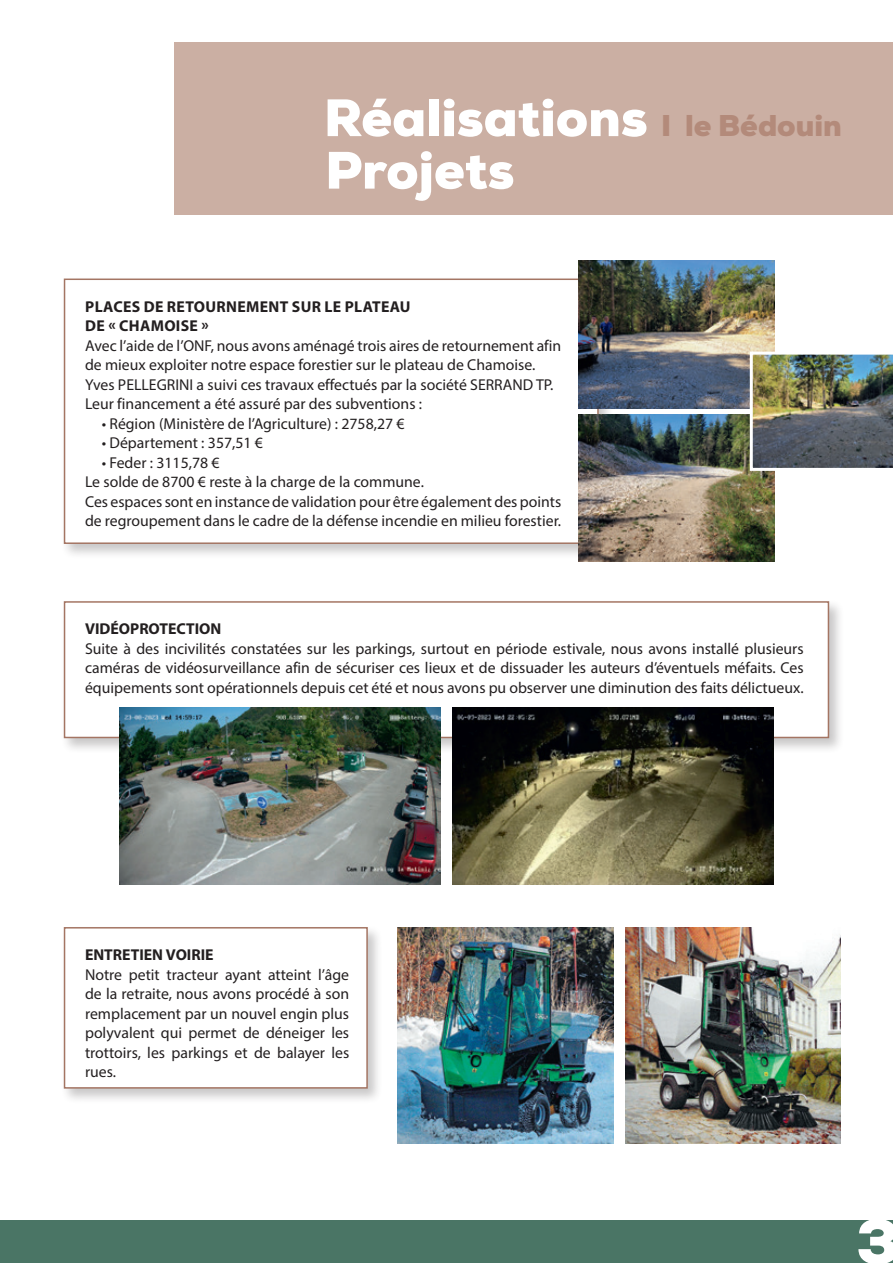
<style>
.page{position:relative;width:893px;height:1263px;background:#fff}
.page>*{position:absolute;margin:0;border:0;box-sizing:border-box;transform-origin:0 0}
.t1{font:900 63px "Nexa";color:#fff}
.t2{font:900 52.5px/52.5px "Nexa";color:#fff}
.t3{font:15.75px/19.5px "Myriad Pro";color:#231f20}
.t4{font:700 15.75px/19.5px "Myriad Pro";letter-spacing:.015em;color:#231f20}
.s1{font-size:30px;color:#b38a7a}
</style>
<div class="page">
<div style="left:174px;top:43px;width:719px;height:172px;background:#cbafa3"></div>
<div style="left:0;top:1220px;width:893px;height:43px;background:#4a7565"></div>
<div style="left:61px;top:276px;width:553px;height:283px;background:#231f20;opacity:.25"></div>
<div style="left:64px;top:279px;width:535px;height:265px;background:#fff;border:2px solid #a47563"></div>
<div style="left:61px;top:599px;width:784px;height:155px;background:#231f20;opacity:.25"></div>
<div style="left:64px;top:601px;width:765px;height:137px;background:#fff;border:2px solid #a47563"></div>
<div style="left:61px;top:924px;width:322px;height:180px;background:#231f20;opacity:.25"></div>
<div style="left:64px;top:927px;width:304px;height:162px;background:#fff;border:2px solid #a47563"></div>
<img style="left:579px;top:261px;width:195px;height:147px">
<img style="left:579px;top:414px;width:195px;height:148px">
<img style="left:750px;top:352px;width:143px;height:119px">
<img style="left:120px;top:708px;width:320px;height:177px">
<img style="left:453px;top:708px;width:320px;height:177px">
<img style="left:397px;top:927px;width:217px;height:217px">
<img style="left:626px;top:927px;width:215px;height:217px">
<h2 class="t2" style="left:324px;top:92px;width:520px">Réalisations <span class="s1">I le Bédouin<br></span>Projets</h2>
<p class="t4" style="left:85px;top:296px;width:327px">PLACES DE RETOURNEMENT SUR LE PLATEAU<br>DE « CHAMOISE »</p>
<p class="t3" style="left:85px;top:335px;width:478px">Avec l’aide de l’ONF, nous avons aménagé trois aires de retournement afin de mieux exploiter notre espace forestier sur le plateau de Chamoise.<br>Yves PELLEGRINI a suivi ces travaux effectués par la société SERRAND TP.<br>Leur financement a été assuré par des subventions :</p>
<p class="t3" style="left:102px;top:413px;width:304px">• Région (Ministère de l’Agriculture) : 2758,27 €</p>
<p class="t3" style="left:102px;top:433px;width:163px">• Département : 357,51 €</p>
<p class="t3" style="left:85px;top:452px;width:478px;text-indent:17px">• Feder : 3115,78 €<br>Le solde de 8700 € reste à la charge de la commune.<br>Ces espaces sont en instance de validation pour être également des points de regroupement dans le cadre de la défense incendie en milieu forestier.</p>
<p class="t4" style="left:85px;top:619px;width:138px">VIDÉOPROTECTION</p>
<p class="t3" style="left:85px;top:638px;width:720px;text-align:justify">Suite à des incivilités constatées sur les parkings, surtout en période estivale, nous avons installé plusieurs caméras de vidéosurveillance afin de sécuriser ces lieux et de dissuader les auteurs d’éventuels méfaits. Ces équipements sont opérationnels depuis cet été et nous avons pu observer une diminution des faits délictueux.</p>
<p class="t4" style="left:85px;top:944px;width:130px">ENTRETIEN VOIRIE</p>
<p class="t3" style="left:85px;top:964px;width:266px;text-align:justify">Notre petit tracteur ayant atteint l’âge de la retraite, nous avons procédé à son remplacement par un nouvel engin plus polyvalent qui permet de déneiger les trottoirs, les parkings et de balayer les rues.</p>
<h1 class="t1" style="left:856px;top:1201px;width:45px">3</h1>
</div>
